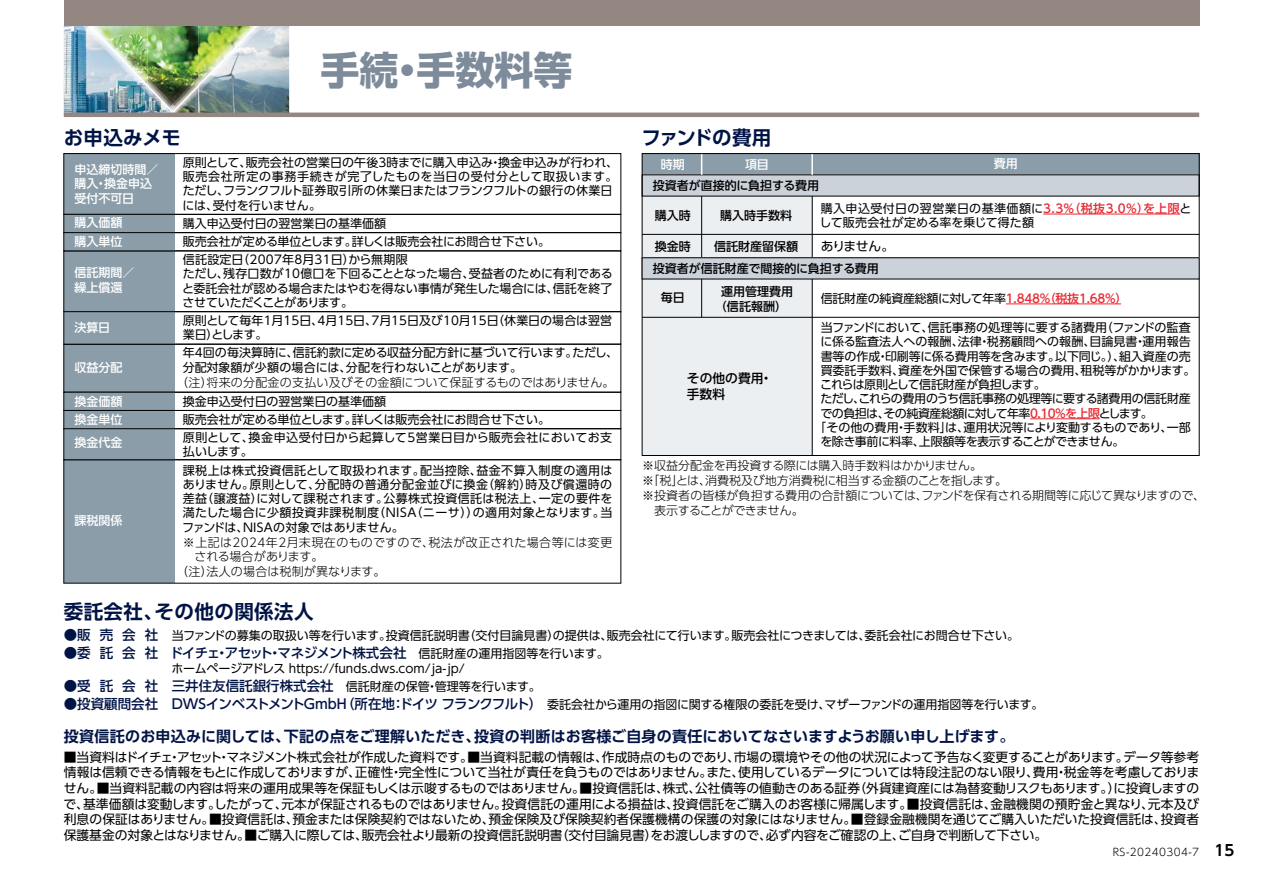
<style>
.page{position:relative;width:1263px;height:893px;background:#fff}
.page>*{position:absolute;margin:0;border:0;box-sizing:border-box;transform-origin:0 0}
.t1{font:700 39px "UD Shin Go Pro";color:#7e8b9b}
.t2{font:700 19.5px "UD Shin Go Pro De";letter-spacing:.02em;color:#001345}
.t3{font:700 19.5px "UD Shin Go Pro De";letter-spacing:-.065em;color:#001345}
.t4{font:700 15px "UD Shin Go Pro De";letter-spacing:.015em;color:#001345}
.t5{font:700 15px "UD Shin Go Pro De";color:#000}
.t6{font:500 13.5px "UD Shin Go Pro";letter-spacing:-.05em;color:#001345}
.t7{font:500 13.5px "UD Shin Go Pro";color:#001345}
.t8{font:12.75px/15.8px "UD Shin Go Pro";letter-spacing:-.01em;color:#000;text-align:justify}
.t9{font:500 12.75px/15.8px "UD Shin Go Pro";letter-spacing:.005em;color:#000}
.t10{font:12px/14.2px "UD Shin Go Pro";letter-spacing:-.005em;color:#000}
.t11{font:300 12px "UD Shin Go Pro";color:#000}
.t12{font:300 12px/13.5px "UD Shin Go Pro";letter-spacing:.02em;color:#000}
.t13{font:500 12px/15px "UD Shin Go Pro";color:#000;text-align:center}
.t14{font:500 12px/14.2px "UD Shin Go Pro";color:#fff}
.t15{font:12px/14.2px "UD Shin Go Pro";letter-spacing:.02em;color:#000}
.t16{font:300 12px "UD Shin Go Pro";letter-spacing:-.02em;color:#000}
.t17{font:12px "UD Shin Go Pro";letter-spacing:-.025em;color:#000}
.t18{font:12px "UD Shin Go Pro";letter-spacing:-.055em;color:#000}
.t19{font:12px "UD Shin Go Pro";letter-spacing:-.045em;color:#000}
.t20{font:12px "UD Shin Go Pro";letter-spacing:-.05em;color:#000}
.t21{font:300 12px "UD Shin Go Pro";letter-spacing:-.045em;color:#000}
.t22{font:300 10.5px "UD Shin Go Pro";letter-spacing:.04em;color:#000}
.s1{font-weight:500;color:#e72931}
.s2{font-weight:500;font-size:13.5px;color:#001345}
.s3{font-weight:400;font-size:12px;color:#000}
</style>
<div class="page">
<img style="left:198px;top:26px;width:91px;height:87px">
<img style="left:169px;top:26px;width:29px;height:52px">
<img style="left:64px;top:26px;width:18px;height:87px">
<img style="left:169px;top:78px;width:29px;height:26px">
<img style="left:82px;top:26px;width:87px;height:87px">
<img style="left:198px;top:26px;width:66px;height:67px">
<img style="left:172px;top:85px;width:26px;height:19px">
<img style="left:174px;top:87px;width:24px;height:26px">
<svg style="left:167px;top:104px;width:9px;height:9px"></svg>
<div style="left:64px;top:0;width:1135px;height:26px;background:#948781"></div>
<hr style="left:64px;top:113px;width:1135px;height:4px;background:#948781">
<div style="left:642px;top:196px;width:170px;height:64px;background:#eceff2"></div>
<div style="left:64px;top:154px;width:110px;height:60px;background:#8a9da9"></div>
<div style="left:63px;top:153px;width:558px;height:62px;border:1px solid #000"></div>
<div style="left:64px;top:251px;width:110px;height:61px;background:#8a9da9"></div>
<div style="left:64px;top:344px;width:110px;height:48px;background:#8a9da9"></div>
<div style="left:63px;top:344px;width:558px;height:48px;border:1px solid #000"></div>
<div style="left:64px;top:460px;width:110px;height:123px;background:#8a9da9"></div>
<div style="left:64px;top:214px;width:110px;height:19px;background:#8a9da9"></div>
<div style="left:63px;top:214px;width:558px;height:19px;border:1px solid #000"></div>
<div style="left:64px;top:233px;width:110px;height:18px;background:#8a9da9"></div>
<div style="left:63px;top:232px;width:558px;height:19px;border:1px solid #000"></div>
<div style="left:64px;top:312px;width:110px;height:32px;background:#8a9da9"></div>
<div style="left:63px;top:311px;width:558px;height:33px;border:1px solid #000"></div>
<div style="left:64px;top:392px;width:110px;height:18px;background:#8a9da9"></div>
<div style="left:63px;top:392px;width:558px;height:19px;border:1px solid #000"></div>
<div style="left:64px;top:410px;width:110px;height:19px;background:#8a9da9"></div>
<div style="left:63px;top:410px;width:558px;height:19px;border:1px solid #000"></div>
<div style="left:64px;top:429px;width:110px;height:31px;background:#8a9da9"></div>
<div style="left:63px;top:428px;width:558px;height:32px;border:1px solid #000"></div>
<div style="left:642px;top:154px;width:557px;height:21px;background:#8a9da9"></div>
<div style="left:642px;top:175px;width:557px;height:21px;background:#cbd2da"></div>
<div style="left:642px;top:279px;width:170px;height:38px;background:#eceff2"></div>
<hr style="left:1043px;top:214px;width:137px;height:1px;background:#e72931">
<hr style="left:1030px;top:418px;width:69px;height:1px;background:#e72931">
<div style="left:642px;top:317px;width:170px;height:138px;background:#eceff2"></div>
<hr style="left:1006px;top:304px;width:115px;height:1px;background:#e72931">
<hr style="left:642px;top:234px;width:557px;height:1px;background:#000">
<hr style="left:642px;top:317px;width:557px;height:1px;background:#000">
<svg style="left:701px;top:155px;width:1px;height:20px"></svg>
<hr style="left:811px;top:154px;width:2px;height:21px;background:#fff">
<hr style="left:701px;top:196px;width:1px;height:64px;background:#000">
<hr style="left:701px;top:279px;width:1px;height:38px;background:#000">
<hr style="left:812px;top:196px;width:1px;height:64px;background:#000">
<hr style="left:812px;top:268px;width:1px;height:187px;background:#000">
<div style="left:642px;top:258px;width:557px;height:21px;background:#cbd2da"></div>
<div style="left:642px;top:257px;width:557px;height:22px;border:1px solid #000"></div>
<h2 class="t2" style="left:64px;top:122px;width:119px">お申込みメモ</h2>
<h1 class="t1" style="left:320px;top:38px;width:253px">手続・手数料等</h1>
<p class="t14" style="left:74px;top:162px;width:85px">申込締切時間／購入・換金申込受付不可日</p>
<p class="t10" style="left:182px;top:155px;width:437px">原則として、販売会社の営業日の午後3時までに購入申込み・換金申込みが行われ、販売会社所定の事務手続きが完了したものを当日の受付分として取扱います。ただし、フランクフルト証券取引所の休業日またはフランクフルトの銀行の休業日には、受付を行いません。</p>
<p class="t14" style="left:74px;top:215px;width:49px">購入価額</p>
<p class="t10" style="left:183px;top:216px;width:205px">購入申込受付日の翌営業日の基準価額</p>
<p class="t14" style="left:74px;top:234px;width:49px">購入単位</p>
<p class="t10" style="left:183px;top:234px;width:369px">販売会社が定める単位とします。詳しくは販売会社にお問合せ下さい。</p>
<p class="t14" style="left:74px;top:265px;width:61px;line-height:15px">信託期間／繰上償還</p>
<p class="t14" style="left:74px;top:320px;width:37px">決算日</p>
<p class="t14" style="left:74px;top:360px;width:49px">収益分配</p>
<p class="t10" style="left:182px;top:252px;width:432px">信託設定日（2007年8月31日）から無期限<br>ただし、残存口数が10億口を下回ることとなった場合、受益者のために有利であると委託会社が認める場合またはやむを得ない事情が発生した場合には、信託を終了させていただくことがあります。</p>
<p class="t10" style="left:183px;top:313px;width:431px">原則として毎年1月15日、4月15日、7月15日及び10月15日（休業日の場合は翌営業日）とします。</p>
<p class="t10" style="left:183px;top:345px;width:437px">年4回の毎決算時に、信託約款に定める収益分配方針に基づいて行います。ただし、分配対象額が少額の場合には、分配を行わないことがあります。</p>
<p class="t11" style="left:176px;top:373px;width:440px">（注）将来の分配金の支払い及びその金額について保証するものではありません。</p>
<p class="t14" style="left:74px;top:394px;width:49px">換金価額</p>
<p class="t10" style="left:183px;top:394px;width:205px">換金申込受付日の翌営業日の基準価額</p>
<p class="t14" style="left:74px;top:412px;width:49px">換金単位</p>
<p class="t10" style="left:183px;top:410px;width:431px;line-height:18.1px">販売会社が定める単位とします。詳しくは販売会社にお問合せ下さい。<br>原則として、換金申込受付日から起算して5営業日目から販売会社においてお支</p>
<p class="t10" style="left:183px;top:444px;width:72px">払いします。</p>
<p class="t14" style="left:74px;top:435px;width:49px">換金代金</p>
<p class="t14" style="left:74px;top:513px;width:49px">課税関係</p>
<p class="t10" style="left:182px;top:462px;width:432px;text-align:justify">課税上は株式投資信託として取扱われます。配当控除、益金不算入制度の適用はありません。原則として、分配時の普通分配金並びに換金（解約）時及び償還時の差益（譲渡益）に対して課税されます。公募株式投資信託は税法上、一定の要件を満たした場合に少額投資非課税制度（NISA（ニーサ））の適用対象となります。当ファンドは、NISAの対象ではありません。</p>
<p class="t12" style="left:195px;top:535px;width:419px;text-indent:-12px">※上記は2024年2月末現在のものですので、税法が改正された場合等には変更される場合があります。</p>
<p class="t12" style="left:176px;top:564px;width:211px">（注）法人の場合は税制が異なります。</p>
<h2 class="t2" style="left:64px;top:596px;width:251px">委託会社、その他の関係法人</h2>
<h2 class="t3" style="left:641px;top:122px;width:131px">ファンドの費用</h2>
<p class="t14" style="left:661px;top:156px;width:25px">時期</p>
<p class="t13" style="left:653px;top:177px;width:168px">投資者が直接的に負担する費用</p>
<p class="t13" style="left:655px;top:208px;width:37px">購入時</p>
<p class="t13" style="left:720px;top:208px;width:73px">購入時手数料</p>
<p class="t13" style="left:655px;top:238px;width:37px">換金時</p>
<p class="t13" style="left:714px;top:238px;width:85px">信託財産留保額</p>
<p class="t14" style="left:745px;top:156px;width:25px">項目</p>
<p class="t14" style="left:994px;top:156px;width:25px">費用</p>
<p class="t15" style="left:819px;top:201px;width:373px">購入申込受付日の翌営業日の基準価額に<span class="s1">3.3％（税抜3.0％）を上限</span>として販売会社が定める率を乗じて得た額</p>
<p class="t8" style="left:821px;top:238px;width:75px">ありません。</p>
<p class="t13" style="left:653px;top:260px;width:228px">投資者が信託財産で間接的に負担する費用</p>
<p class="t13" style="left:661px;top:290px;width:25px">毎日</p>
<p class="t13" style="left:715px;top:283px;width:80px">運用管理費用（信託報酬）</p>
<p class="t10" style="left:821px;top:291px;width:308px">信託財産の純資産総額に対して年率<span class="s1">1.848%（税抜1.68%）</span></p>
<p class="t9" style="left:687px;top:370px;width:87px">その他の費用・手数料</p>
<p class="t10" style="left:821px;top:320px;width:371px">当ファンドにおいて、信託事務の処理等に要する諸費用（ファンドの監査</p>
<p class="t10" style="left:820px;top:334px;width:372px">に係る監査法人への報酬、法律・税務顧問への報酬、目論見書・運用報告</p>
<p class="t10" style="left:821px;top:349px;width:371px">書等の作成・印刷等に係る費用等を含みます。以下同じ。）、組入資産の売</p>
<p class="t10" style="left:821px;top:363px;width:376px">買委託手数料、資産を外国で保管する場合の費用、租税等がかかります。</p>
<p class="t20" style="left:820px;top:375px;width:227px">これらは原則として信託財産が負担します。</p>
<p class="t17" style="left:820px;top:389px;width:372px">ただし、これらの費用のうち信託事務の処理等に要する諸費用の信託財産</p>
<p class="t18" style="left:820px;top:403px;width:334px">での負担は、その純資産総額に対して年率<span class="s1">0.10％を上限</span>とします。</p>
<p class="t10" style="left:814px;top:420px;width:378px">「その他の費用・手数料」は、運用状況等により変動するものであり、一部</p>
<p class="t19" style="left:820px;top:432px;width:305px">を除き事前に料率、上限額等を表示することができません。</p>
<p class="t11" style="left:642px;top:456px;width:341px">※収益分配金を再投資する際には購入時手数料はかかりません。</p>
<p class="t16" style="left:642px;top:471px;width:367px">※「税」とは、消費税及び地方消費税に相当する金額のことを指します。</p>
<p class="t11" style="left:642px;top:486px;width:565px">※投資者の皆様が負担する費用の合計額については、ファンドを保有される期間等に応じて異なりますので、</p>
<p class="t21" style="left:654px;top:501px;width:151px">表示することができません。</p>
<p class="t10" style="left:64px;top:628px;width:957px"><span class="s2">●販 売 会 社</span> 当ファンドの募集の取扱い等を行います。投資信託説明書（交付目論見書）の提供は、販売会社にて行います。販売会社につきましては、委託会社にお問合せ下さい。</p>
<p class="t6" style="left:64px;top:642px;width:546px">●委 託 会 社 ドイチェ・アセット・マネジメント株式会社 <span class="s3">信託財産の運用指図等を行います。</span></p>
<p class="t10" style="left:171px;top:661px;width:295px">ホームページアドレス https://funds.dws.com/ja-jp/</p>
<p class="t7" style="left:64px;top:675px;width:479px">●受 託 会 社 三井住友信託銀行株式会社 <span class="s3">信託財産の保管・管理等を行います。</span></p>
<p class="t10" style="left:64px;top:697px;width:981px"><span class="s2">●投資顧問会社 DWSインベストメントGmbH（所在地：ドイツ フランクフルト）</span>委託会社から運用の指図に関する権限の委託を受け、マザーファンドの運用指図等を行います。</p>
<p class="t4" style="left:64px;top:724px;width:952px">投資信託のお申込みに関しては、下記の点をご理解いただき、投資の判断はお客様ご自身の責任においてなさいますようお願い申し上げます。</p>
<p class="t8" style="left:64px;top:748px;width:1137px">■当資料はドイチェ・アセット・マネジメント株式会社が作成した資料です。■当資料記載の情報は、作成時点のものであり、市場の環境やその他の状況によって予告なく変更することがあります。データ等参考情報は信頼できる情報をもとに作成しておりますが、正確性・完全性について当社が責任を負うものではありません。また、使用しているデータについては特段注記のない限り、費用・税金等を考慮しておりません。■当資料記載の内容は将来の運用成果等を保証もしくは示唆するものではありません。■投資信託は、株式、公社債等の値動きのある証券（外貨建資産には為替変動リスクもあります。）に投資しますので、基準価額は変動します。したがって、元本が保証されるものではありません。投資信託の運用による損益は、投資信託をご購入のお客様に帰属します。■投資信託は、金融機関の預貯金と異なり、元本及び利息の保証はありません。■投資信託は、預金または保険契約ではないため、預金保険及び保険契約者保護機構の保護の対象にはなりません。■登録金融機関を通じてご購入いただいた投資信託は、投資者保護基金の対象とはなりません。■ご購入に際しては、販売会社より最新の投資信託説明書（交付目論見書）をお渡ししますので、必ず内容をご確認の上、ご自身で判断して下さい。</p>
<p class="t22" style="left:1113px;top:844px;width:88px">RS-20240304-7</p>
<p class="t5" style="left:1214px;top:838px;width:21px">15</p>
</div>
